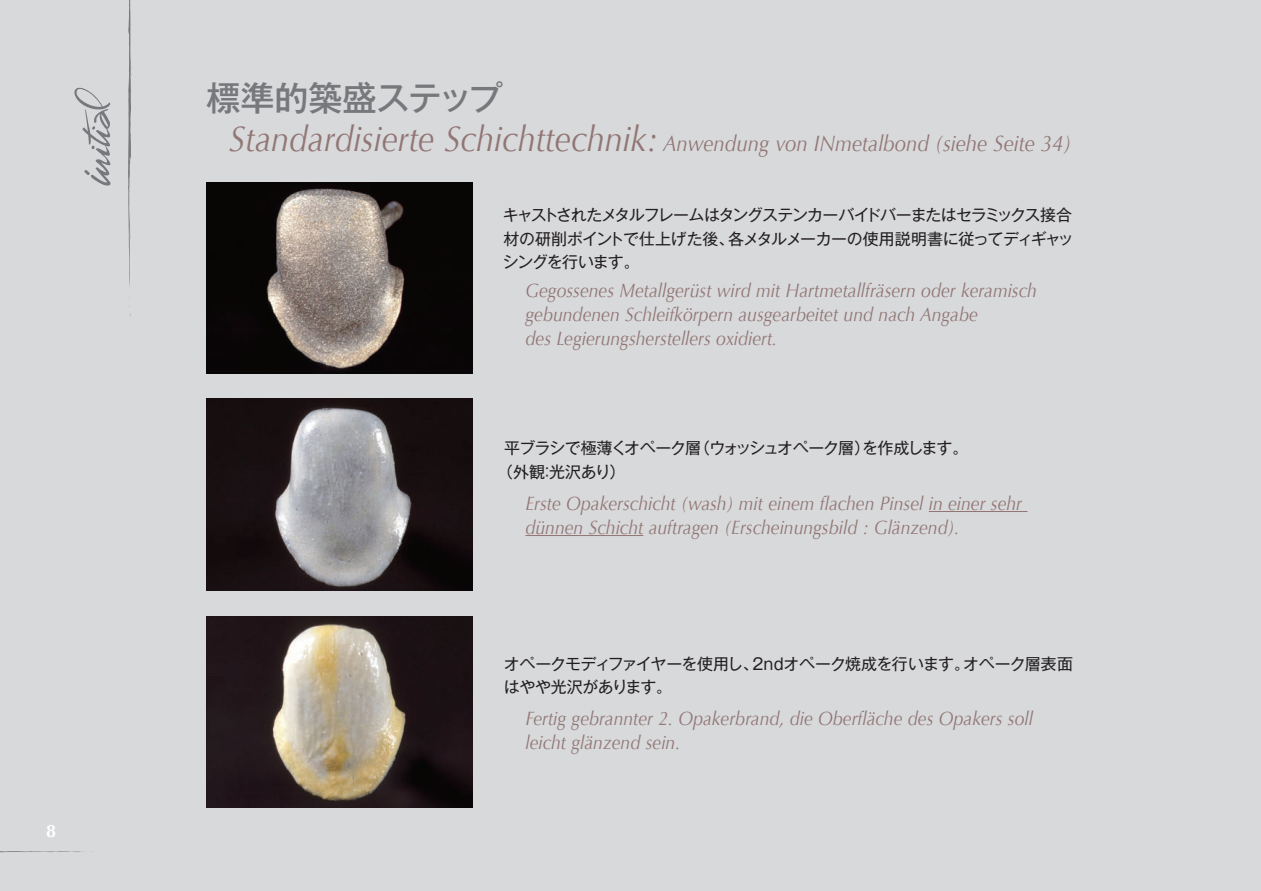
<style>
.page{position:relative;width:1261px;height:891px;background:#fff}
.page>*{position:absolute;margin:0;border:0;box-sizing:border-box;transform-origin:0 0}
.t1{font:500 34.05px "Gothic MB101 Pr 6 N";letter-spacing:-.015em;color:#76787b}
.t2{font:italic 22.5px "Optima";color:#927675;scale:.9 1}
.t3{font:italic 19.5px/24px "Optima";color:#927675;scale:.9 1}
.t4{font:700 18px "Optima";color:#fff}
.t5{font:15.9px/23.4px "Gothic MB101 Pr 6 N";letter-spacing:-.04em;color:#231f20;text-align:justify}
.t6{font:15.9px/23.4px "Gothic MB101 Pr 6 N";letter-spacing:-.065em;color:#231f20}
.s1{font-size:36px}
</style>
<div class="page">
<div style="left:0;top:0;width:1261px;height:890px;background:#d8d9db"></div>
<img style="left:207px;top:182px;width:265px;height:192px">
<img style="left:207px;top:399px;width:265px;height:191px">
<img style="left:207px;top:616px;width:265px;height:191px">
<hr style="left:929px;top:511px;width:98px;height:1px;background:#927675">
<hr style="left:525px;top:535px;width:118px;height:1px;background:#927675">
<svg style="left:128px;top:0;width:4px;height:287px"></svg>
<svg style="left:74px;top:87px;width:37px;height:99px"></svg>
<svg style="left:0;top:851px;width:92px;height:2px"></svg>
<p class="t4" style="left:46px;top:820px;width:12px">8</p>
<h1 class="t1" style="left:207px;top:70px;width:298px">標準的築盛ステップ</h1>
<p class="t2" style="left:229px;top:130px;width:937px"><span class="s1">Standardisierte Schichttechnik:</span> Anwendung von INmetalbond (siehe Seite 34)</p>
<p class="t5" style="left:502px;top:202px;width:573px">キャストされたメタルフレームはタングステンカーバイドバーまたはセラミックス接合材の研削ポイントで仕上げた後、各メタルメーカーの使用説明書に従ってディギャッシングを行います。</p>
<p class="t3" style="left:525px;top:278px;width:570px">Gegossenes Metallgerüst wird mit Hartmetallfräsern oder keramisch gebundenen Schleifkörpern ausgearbeitet und nach Angabe<br>des Legierungsherstellers oxidiert.</p>
<p class="t6" style="left:497px;top:435px;width:473px;text-indent:7px">平ブラシで極薄くオペーク層（ウォッシュオペーク層）を作成します。（外観：光沢あり）</p>
<p class="t3" style="left:525px;top:491px;width:553px">Erste Opakerschicht (wash) mit einem flachen Pinsel in einer sehr dünnen Schicht auftragen (Erscheinungsbild : Glänzend).</p>
<p class="t5" style="left:504px;top:650px;width:571px">オペークモディファイヤーを使用し、2ndオペーク焼成を行います。オペーク層表面はやや光沢があります。</p>
<p class="t3" style="left:525px;top:706px;width:565px">Fertig gebrannter 2. Opakerbrand, die Oberfläche des Opakers soll leicht glänzend sein.</p>
</div>
